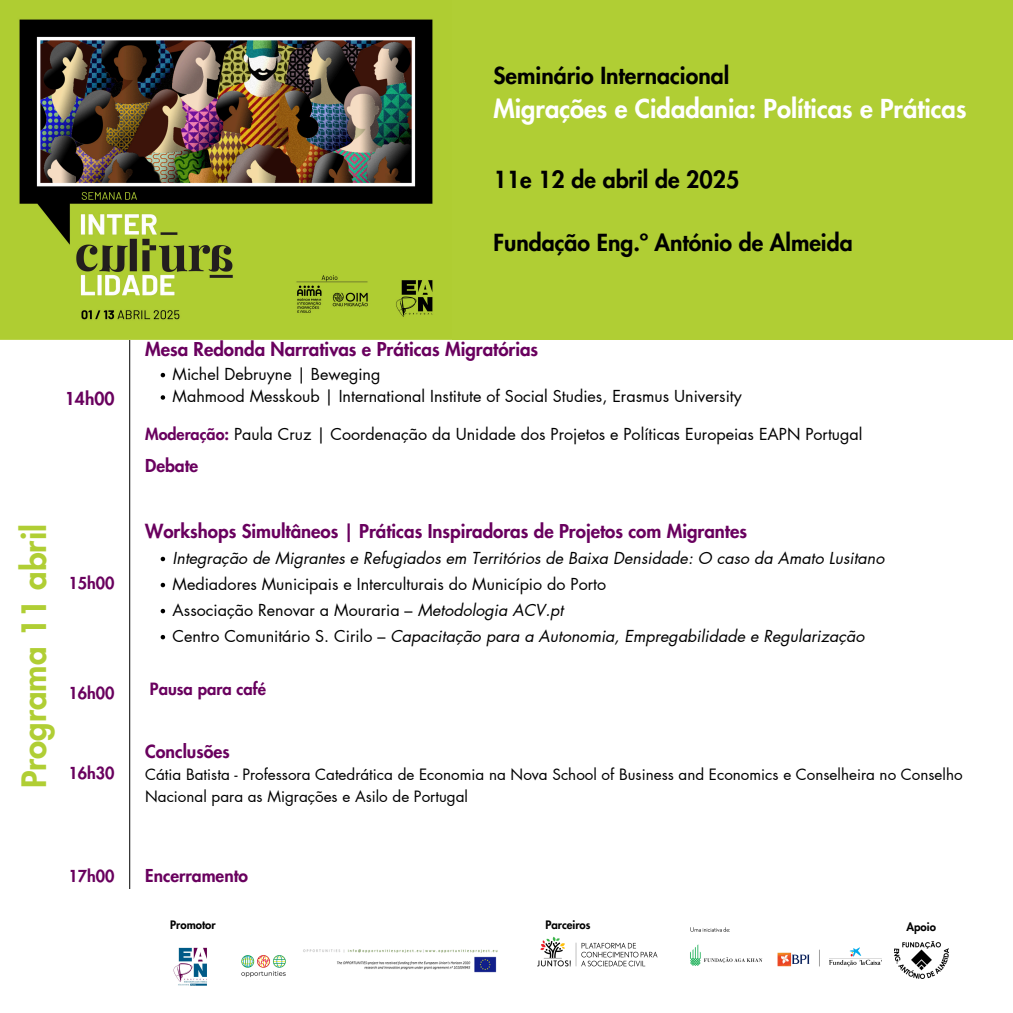
<style>
.page{position:relative;width:1013px;height:1013px;background:#fff}
.page>*{position:absolute;margin:0;border:0;box-sizing:border-box;transform-origin:0 0}
.t1{font:800 32.88px "Futura LT Pro";color:#b0ce34}
.t2{font:800 25.5px "Futura LT Pro";color:#fff}
.t3{font:800 23px "Futura LT Pro";color:#000}
.t4{font:800 18.62px "Futura LT Pro";color:#69005e}
.t5{font:800 17.75px "Futura LT Pro";color:#69005e}
.t6{font:800 17.38px "Futura LT Pro";color:#69005e}
.t7{font:800 16.5px "Futura LT Pro";color:#69005e}
.t8{font:16.12px "Futura LT Pro";color:#000}
.t9{font:italic 16.12px "Futura LT Pro";color:#000}
.t10{font:800 16.12px "Futura LT Pro";color:#69005e}
.t11{font:15.25px/21.1px "Futura LT Pro";color:#000}
.t12{font:800 11.38px "Futura LT Pro";color:#000}
.s1{font-weight:800;color:#69005e}
.s2{font-style:italic}
.s3{font-style:normal}
</style>
<div class="page">
<svg style="left:161px;top:373px;width:4px;height:4px"></svg>
<svg style="left:161px;top:395px;width:4px;height:5px"></svg>
<svg style="left:161px;top:556px;width:4px;height:5px"></svg>
<svg style="left:161px;top:583px;width:4px;height:4px"></svg>
<svg style="left:161px;top:609px;width:4px;height:4px"></svg>
<svg style="left:161px;top:635px;width:4px;height:4px"></svg>
<hr style="left:129px;top:298px;width:1px;height:714px;background:#000">
<div style="left:429px;top:0;width:583px;height:340px;background:#b0ce34"></div>
<img style="left:0;top:0;width:433px;height:339px">
<img style="left:173px;top:947px;width:34px;height:39px">
<img style="left:894px;top:941px;width:54px;height:37px">
<img style="left:241px;top:955px;width:45px;height:22px">
<img style="left:303px;top:949px;width:195px;height:24px">
<div style="left:0;top:890px;width:152px;height:122px;background:#fff"></div>
<img style="left:537px;top:927px;width:345px;height:40px">
<p class="t3" style="left:493px;top:65px;width:237px">Seminário Internacional</p>
<p class="t2" style="left:493px;top:97px;width:474px">Migrações e Cidadania: Políticas e Práticas</p>
<p class="t3" style="left:493px;top:169px;width:247px">11e 12 de abril de 2025</p>
<p class="t3" style="left:493px;top:232px;width:361px">Fundação Eng.º António de Almeida</p>
<p class="t6" style="left:65px;top:391px;width:51px">14h00</p>
<h2 class="t4" style="left:145px;top:341px;width:394px">Mesa Redonda Narrativas e Práticas Migratórias</h2>
<h2 class="t8" style="left:173px;top:366px;width:209px">Michel Debruyne | Beweging</h2>
<h2 class="t8" style="left:173px;top:389px;width:570px">Mahmood Messkoub | International Institute of Social Studies, Erasmus University</h2>
<p class="t8" style="left:145px;top:426px;width:718px"><span class="s1">Moderação:</span> Paula Cruz | Coordenação da Unidade dos Projetos e Políticas Europeias EAPN Portugal</p>
<p class="t6" style="left:145px;top:457px;width:55px">Debate</p>
<h1 class="t1" style="left:19px;top:788px;width:265px;rotate:-90deg">Programa 11 abril</h1>
<p class="t10" style="left:68px;top:575px;width:47px">15h00</p>
<p class="t4" style="left:145px;top:522px;width:603px">Workshops Simultâneos | Práticas Inspiradoras de Projetos com Migrantes</p>
<p class="t9" style="left:173px;top:550px;width:713px">Integração de Migrantes e Refugiados em Territórios de Baixa Densidade: O caso da Amato Lusitano</p>
<p class="t8" style="left:173px;top:576px;width:435px">Mediadores Municipais e Interculturais do Município do Porto</p>
<p class="t8" style="left:173px;top:602px;width:392px">Associação Renovar a Mouraria – <span class="s2">Metodologia ACV.pt</span></p>
<p class="t9" style="left:173px;top:628px;width:693px"><span class="s3">Centro Comunitário S. Cirilo –</span> Capacitação para a Autonomia, Empregabilidade e Regularização</p>
<p class="t10" style="left:68px;top:685px;width:47px">16h00</p>
<p class="t7" style="left:150px;top:681px;width:118px">Pausa para café</p>
<p class="t10" style="left:68px;top:765px;width:47px">16h30</p>
<p class="t5" style="left:145px;top:743px;width:86px">Conclusões</p>
<p class="t11" style="left:145px;top:764px;width:819px">Cátia Batista - Professora Catedrática de Economia na Nova School of Business and Economics e Conselheira no Conselho<br>Nacional para as Migrações e Asilo de Portugal</p>
<p class="t10" style="left:68px;top:869px;width:47px">17h00</p>
<p class="t6" style="left:145px;top:868px;width:104px">Encerramento</p>
<p class="t12" style="left:170px;top:919px;width:47px">Promotor</p>
<p class="t12" style="left:545px;top:919px;width:47px">Parceiros</p>
<p class="t12" style="left:906px;top:921px;width:31px">Apoio</p>
</div>
